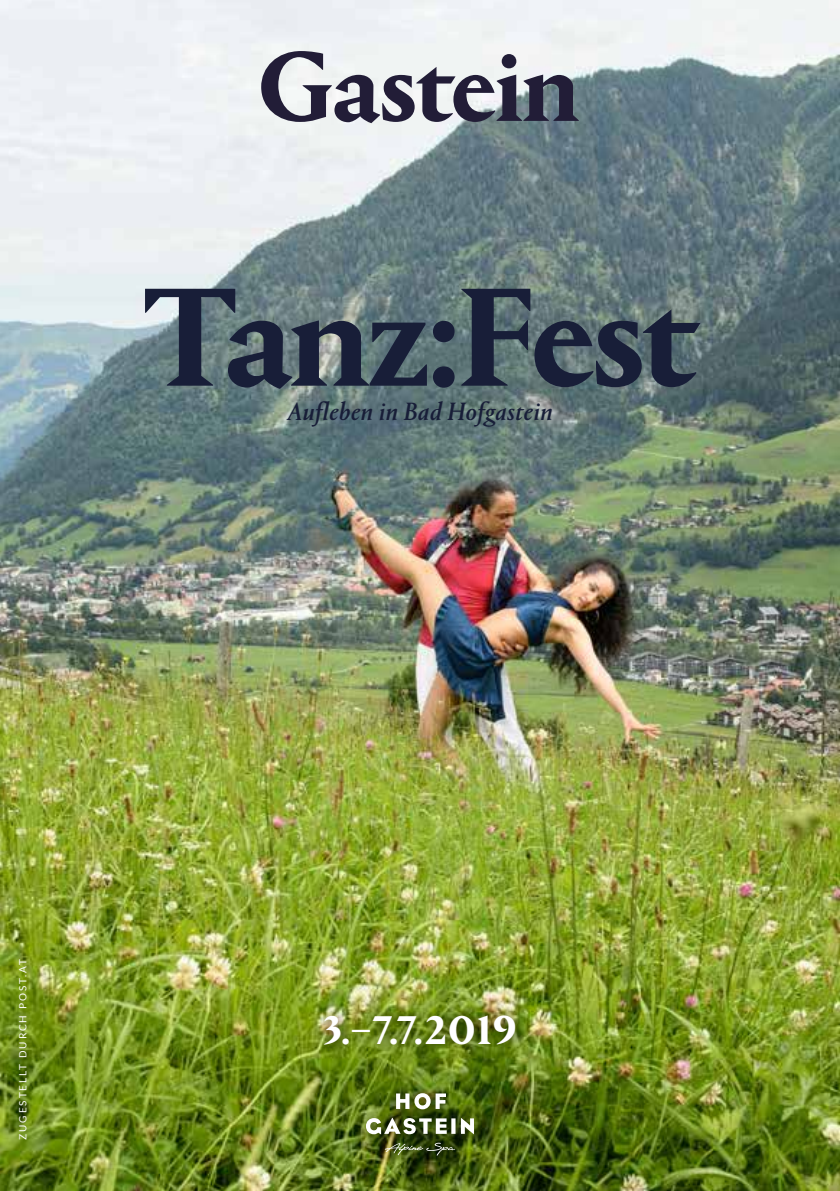
<style>
.page{position:relative;width:840px;height:1191px;background:#fff}
.page>*{position:absolute;margin:0;border:0;box-sizing:border-box;transform-origin:0 0}
.t1{font:700 146.4px "Portrait LF";letter-spacing:-.02em;color:#181e38}
.t2{font:700 42px "Portrait LF";color:#fff}
.t3{font:italic 500 26.2px "Portrait LF";letter-spacing:.02em;color:#181e38}
.t4{font:10px "Lato";letter-spacing:.19em;color:#fff}
</style>
<div class="page">
<img style="left:0;top:0;width:839px;height:1191px">
<svg style="left:261px;top:51px;width:317px;height:72px"></svg>
<div style="left:313px;top:1003px;width:214px;height:54px;background:#000;opacity:.75"></div>
<div style="left:353px;top:1080px;width:133px;height:86px;background:#000;opacity:.75"></div>
<svg style="left:460px;top:1118px;width:14px;height:16px"></svg>
<svg style="left:366px;top:1117px;width:80px;height:17px"></svg>
<svg style="left:451px;top:1118px;width:4px;height:15px"></svg>
<svg style="left:396px;top:1093px;width:50px;height:16px"></svg>
<svg style="left:384px;top:1142px;width:71px;height:13px"></svg>
<h1 class="t1" style="left:141px;top:236px;width:560px">Tanz:Fest</h1>
<p class="t3" style="left:287px;top:394px;width:266px">Aufleben in Bad Hofgastein</p>
<p class="t4" style="left:17px;top:1140px;width:182px;rotate:-90deg">ZUGESTELLT DURCH POST.AT</p>
<h2 class="t2" style="left:323px;top:1000px;width:195px">3.–7.7.2019</h2>
</div>
